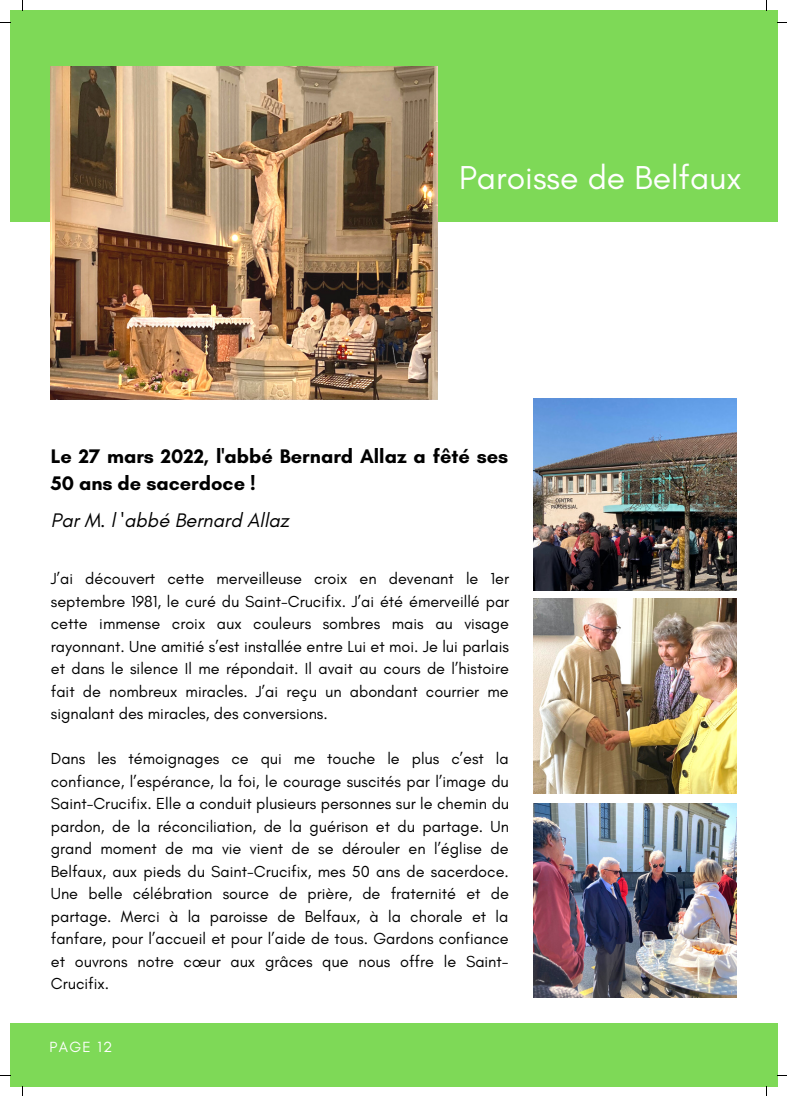
<style>
.page{position:relative;width:787px;height:1096px;background:#fff}
.page>*{position:absolute;margin:0;border:0;box-sizing:border-box;transform-origin:0 0}
.t1{font:33.75px "Glacial Indifference";color:#fff}
.t2{font:700 20px/27.2px "Glacial Indifference";color:#000}
.t3{font:italic 20px "Glacial Indifference";color:#000}
.t4{font:16.25px/22.5px "Glacial Indifference";color:#000;text-align:justify}
.t5{font:15px "Glacial Indifference";letter-spacing:.09em;color:#fff}
</style>
<div class="page">
<div style="left:10px;top:10px;width:767px;height:211px;background:#7ed957"></div>
<div style="left:10px;top:1022px;width:767px;height:64px;background:#7ed957"></div>
<img style="left:533px;top:598px;width:203px;height:195px">
<img style="left:533px;top:803px;width:203px;height:194px">
<img style="left:51px;top:66px;width:387px;height:333px">
<img style="left:533px;top:399px;width:203px;height:191px">
<h1 class="t1" style="left:459px;top:157px;width:284px">Paroisse de Belfaux</h1>
<p class="t2" style="left:51px;top:442px;width:459px">Le 27 mars 2022, l'abbé Bernard Allaz a fêté ses<br>50 ans de sacerdoce !</p>
<p class="t3" style="left:51px;top:508px;width:240px">Par M. l 'abbé Bernard Allaz</p>
<p class="t4" style="left:51px;top:567px;width:460px">J’ai découvert cette merveilleuse croix en devenant le 1er septembre 1981, le curé du Saint-Crucifix. J’ai été émerveillé par cette immense croix aux couleurs sombres mais au visage rayonnant. Une amitié s’est installée entre Lui et moi. Je lui parlais et dans le silence Il me répondait. Il avait au cours de l’histoire fait de nombreux miracles. J’ai reçu un abondant courrier me signalant des miracles, des conversions.</p>
<p class="t4" style="left:51px;top:747px;width:460px">Dans les témoignages ce qui me touche le plus c’est la confiance, l’espérance, la foi, le courage suscités par l’image du Saint-Crucifix. Elle a conduit plusieurs personnes sur le chemin du pardon, de la réconciliation, de la guérison et du partage. Un grand moment de ma vie vient de se dérouler en l’église de Belfaux, aux pieds du Saint-Crucifix, mes 50 ans de sacerdoce.<br>Une belle célébration source de prière, de fraternité et de partage. Merci à la paroisse de Belfaux, à la chorale et la fanfare, pour l’accueil et pour l’aide de tous. Gardons confiance et ouvrons notre cœur aux grâces que nous offre le Saint-Crucifix.</p>
<p class="t5" style="left:49px;top:1037px;width:65px">PAGE 12</p>
</div>
